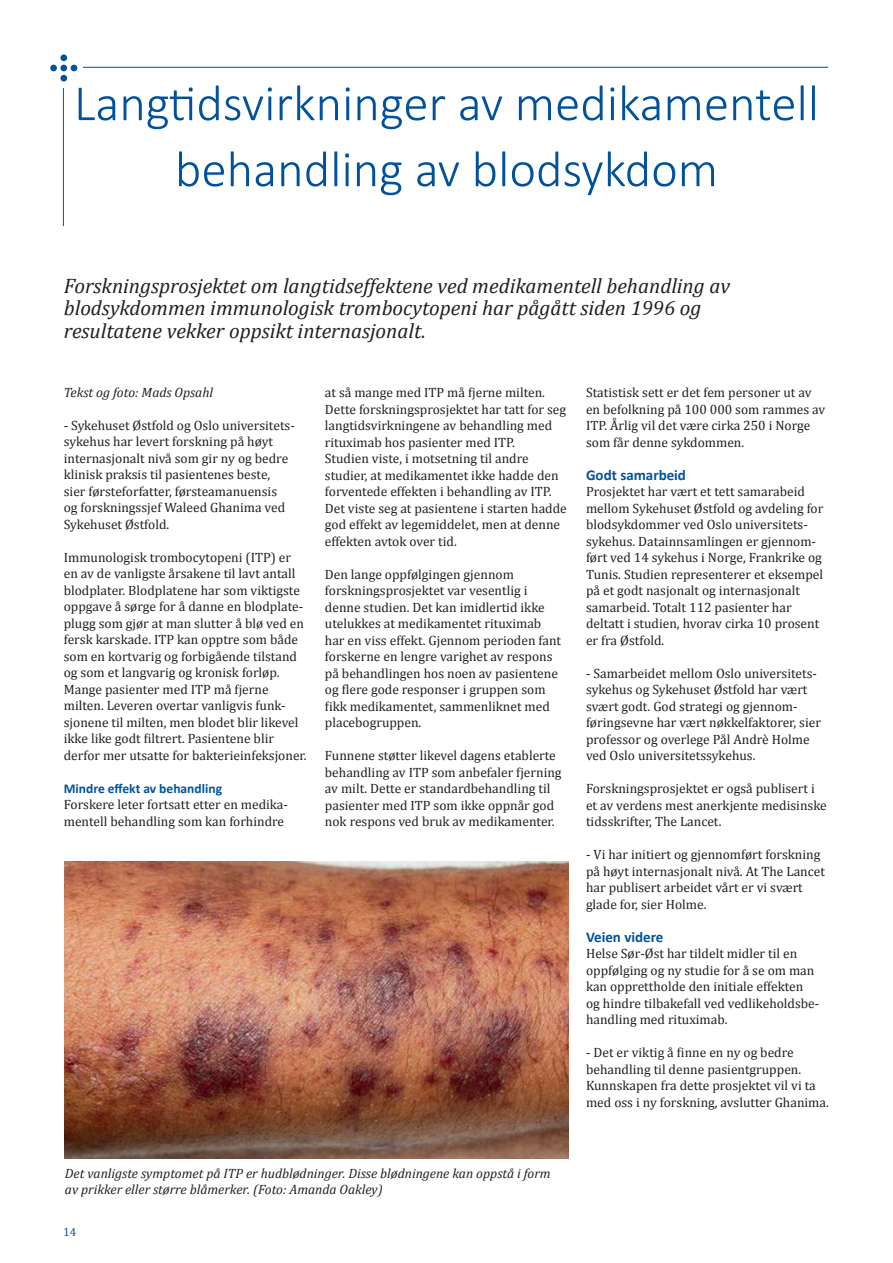
<style>
.page{position:relative;width:893px;height:1263px;background:#fff}
.page>*{position:absolute;margin:0;border:0;box-sizing:border-box;transform-origin:0 0}
.t1{font:300 51px "Calibri";color:#01529b}
.t2{font:italic 21px/22.5px "Cambria";color:#231f20}
.Overskrift{font:700 15px "Calibri";color:#01529b}
.t3{font:13.5px/16.5px "Cambria";color:#231f20}
.t4{font:italic 13.5px/16.2px "Cambria";color:#231f20}
.t5{font:700 13.5px "Calibri";color:#01529b}
.t6{font:12px "Cambria";color:#01529b}
</style>
<div class="page">
<svg style="left:63px;top:67px;width:766px;height:160px"></svg>
<div style="left:46px;top:47px;width:37px;height:41px;background:#fff"></div>
<div style="left:60px;top:54px;width:7px;height:7px;background:#01529b;border-radius:50%"></div>
<div style="left:60px;top:65px;width:7px;height:6px;background:#01529b;border-radius:50%"></div>
<div style="left:50px;top:65px;width:7px;height:6px;background:#01529b;border-radius:50%"></div>
<svg style="left:71px;top:65px;width:6px;height:6px"></svg>
<div style="left:60px;top:75px;width:7px;height:7px;background:#01529b;border-radius:50%"></div>
<img style="left:65px;top:861px;width:503px;height:298px">
<p class="t1" style="left:74px;top:72px;width:747px">Langtidsvirkninger av medikamentell</p>
<p class="t1" style="left:175px;top:138px;width:545px">behandling av blodsykdom</p>
<p class="t2" style="left:64px;top:273px;width:668px">Forskningsprosjektet om langtidseffektene ved medikamentell behandling av blodsykdommen immunologisk trombocytopeni har pågått siden 1996 og resultatene vekker oppsikt internasjonalt.</p>
<p class="t4" style="left:64px;top:384px;width:151px">Tekst og foto: Mads Opsahl</p>
<p class="t3" style="left:64px;top:417px;width:233px">- Sykehuset Østfold og Oslo universitets&shy;sykehus har levert forskning på høyt internasjonalt nivå som gir ny og bedre klinisk praksis til pasientenes beste, sier førsteforfatter, førsteamanuensis<br>og forskningssjef Waleed Ghanima ved Sykehuset Østfold.</p>
<p class="t3" style="left:64px;top:549px;width:244px">Immunologisk trombocytopeni (ITP) er en av de vanligste årsakene til lavt antall blodplater. Blodplatene har som viktigste oppgave å sørge for å danne en blodplate&shy;plugg som gjør at man slutter å blø ved en fersk karskade. ITP kan opptre som både som en kortvarig og forbigående tilstand og som et langvarig og kronisk forløp.<br>Mange pasienter med ITP må fjerne milten. Leveren overtar vanligvis funk&shy;sjonene til milten, men blodet blir likevel ikke like godt filtrert. Pasientene blir derfor mer utsatte for bakterieinfeksjoner.</p>
<p class="t5" style="left:64px;top:780px;width:160px">Mindre effekt av behandling</p>
<p class="t3" style="left:64px;top:796px;width:226px">Forskere leter fortsatt etter en medika&shy;mentell behandling som kan forhindre</p>
<p class="t3" style="left:325px;top:384px;width:243px">at så mange med ITP må fjerne milten.<br>Dette forskningsprosjektet har tatt for seg langtidsvirkningene av behandling med rituximab hos pasienter med ITP.<br>Studien viste, i motsetning til andre studier, at medikamentet ikke hadde den forventede effekten i behandling av ITP.<br>Det viste seg at pasientene i starten hadde god effekt av legemiddelet, men at denne effekten avtok over tid.</p>
<p class="t3" style="left:325px;top:566px;width:238px">Den lange oppfølgingen gjennom forskningsprosjektet var vesentlig i denne studien. Det kan imidlertid ikke utelukkes at medikamentet rituximab har en viss effekt. Gjennom perioden fant forskerne en lengre varighet av respons på behandlingen hos noen av pasientene og flere gode responser i gruppen som fikk medikamentet, sammenliknet med placebogruppen.</p>
<p class="t3" style="left:325px;top:747px;width:238px">Funnene støtter likevel dagens etablerte behandling av ITP som anbefaler fjerning av milt. Dette er standardbehandling til pasienter med ITP som ikke oppnår god nok respons ved bruk av medikamenter.</p>
<p class="t3" style="left:586px;top:384px;width:241px">Statistisk sett er det fem personer ut av en befolkning på 100 000 som rammes av ITP. Årlig vil det være cirka 250 i Norge som får denne sykdommen.</p>
<p class="Overskrift" style="left:586px;top:465px;width:101px">Godt samarbeid</p>
<p class="t3" style="left:586px;top:483px;width:239px">Prosjektet har vært et tett samarabeid mellom Sykehuset Østfold og avdeling for blodsykdommer ved Oslo universitets&shy;sykehus. Datainnsamlingen er gjennom&shy;ført ved 14 sykehus i Norge, Frankrike og Tunis. Studien representerer et eksempel på et godt nasjonalt og internasjonalt samarbeid. Totalt 112 pasienter har deltatt i studien, hvorav cirka 10 prosent er fra Østfold.</p>
<p class="t3" style="left:586px;top:665px;width:236px">- Samarbeidet mellom Oslo universitets&shy;sykehus og Sykehuset Østfold har vært svært godt. God strategi og gjennom&shy;føringsevne har vært nøkkelfaktorer, sier professor og overlege Pål Andrè Holme ved Oslo universitetssykehus.</p>
<p class="t3" style="left:586px;top:780px;width:242px">Forskningsprosjektet er også publisert i et av verdens mest anerkjente medisinske tidsskrifter, The Lancet.</p>
<p class="t3" style="left:586px;top:846px;width:240px">- Vi har initiert og gjennomført forskning på høyt internasjonalt nivå. At The Lancet har publisert arbeidet vårt er vi svært glade for, sier Holme.</p>
<p class="Overskrift" style="left:586px;top:927px;width:79px">Veien videre</p>
<p class="t3" style="left:586px;top:945px;width:235px">Helse Sør-Øst har tildelt midler til en oppfølging og ny studie for å se om man kan opprettholde den initiale effekten og hindre tilbakefall ved vedlikeholdsbe&shy;handling med rituximab.</p>
<p class="t3" style="left:586px;top:1044px;width:244px">- Det er viktig å finne en ny og bedre behandling til denne pasientgruppen.<br>Kunnskapen fra dette prosjektet vil vi ta med oss i ny forskning, avslutter Ghanima.</p>
<p class="t4" style="left:65px;top:1165px;width:487px">Det vanligste symptomet på ITP er hudblødninger. Disse blødningene kan oppstå i form av prikker eller større blåmerker. (Foto: Amanda Oakley)</p>
<p class="t6" style="left:63px;top:1225px;width:15px">14</p>
</div>
